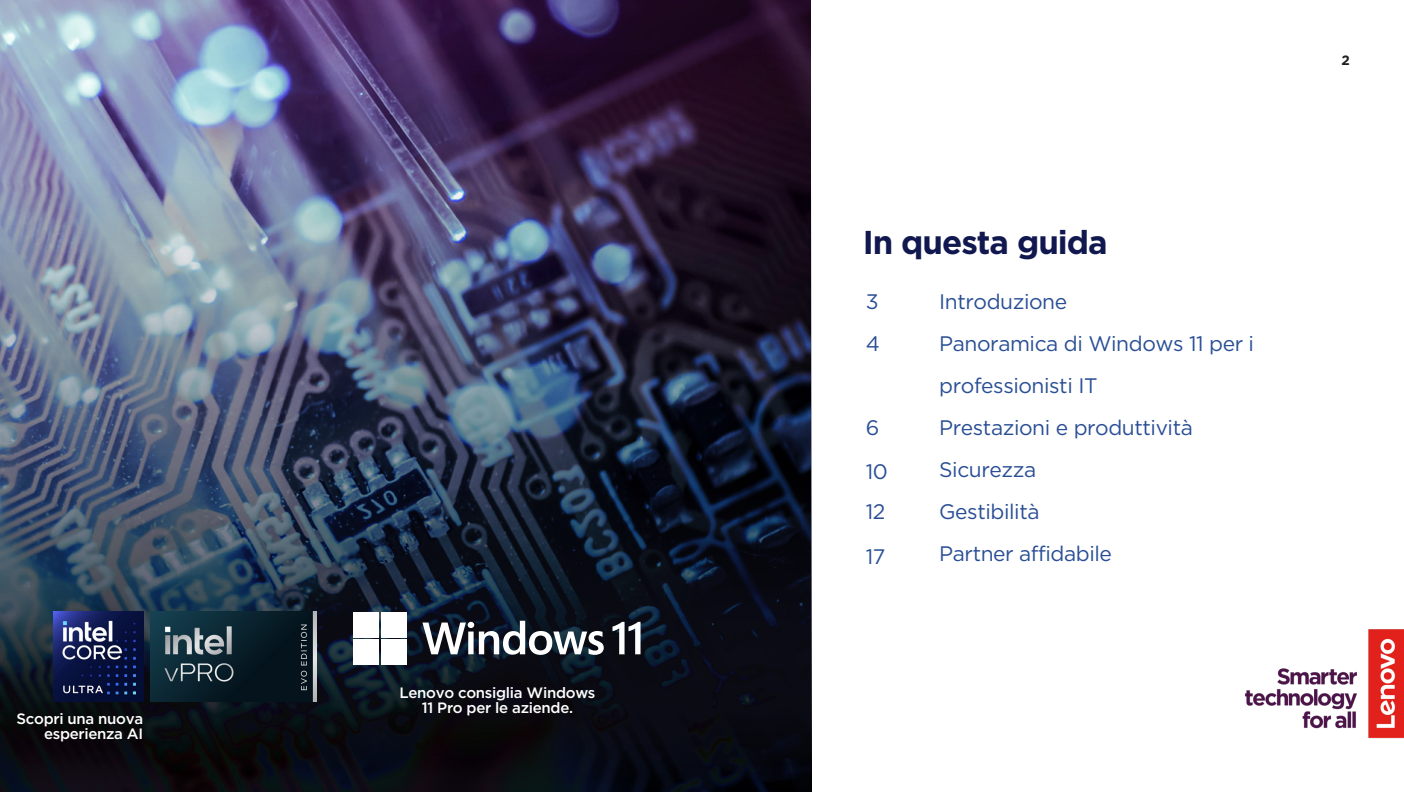
<style>
.page{position:relative;width:1404px;height:792px;background:#fff}
.page>*{position:absolute;margin:0;border:0;box-sizing:border-box;transform-origin:0 0}
.t1{font:700 33px "Gotham";letter-spacing:-.03em;color:#11184f}
.t2{font:21px/42px "Gotham";letter-spacing:-.02em;color:#294e95}
.t3{font:500 15px/15px "Gotham";letter-spacing:-.02em;color:#fff;text-align:right}
.t4{font:700 13.5px "Gotham";color:#231f20}
</style>
<div class="page">
<img style="left:0;top:0;width:811px;height:54px">
<img style="left:0;top:54px;width:812px;height:342px">
<svg style="left:0;top:396px;width:812px;height:396px;background:#1c2636"></svg>
<img style="left:54px;top:612px;width:90px;height:90px">
<div style="left:354px;top:612px;width:25px;height:25px;background:#fff"></div>
<div style="left:381px;top:612px;width:26px;height:25px;background:#fff"></div>
<div style="left:354px;top:639px;width:25px;height:26px;background:#fff"></div>
<div style="left:381px;top:639px;width:26px;height:26px;background:#fff"></div>
<svg style="left:422px;top:620px;width:182px;height:35px"></svg>
<svg style="left:612px;top:622px;width:29px;height:32px"></svg>
<img style="left:151px;top:612px;width:166px;height:89px">
<img style="left:1245px;top:629px;width:159px;height:110px">
<p class="t3" style="left:17px;top:711px;width:128px">Scopri una nuova esperienza AI</p>
<p class="t3" style="left:399px;top:684px;width:198px;text-align:center">Lenovo consiglia Windows<br>11 Pro per le aziende.</p>
<p class="t1" style="left:863px;top:220px;width:247px">In questa guida</p>
<p class="t2" style="left:866px;top:280px;width:14px">3</p>
<p class="t2" style="left:866px;top:322px;width:16px">4</p>
<p class="t2" style="left:866px;top:406px;width:15px">6</p>
<p class="t2" style="left:866px;top:450px;width:24px">10</p>
<p class="t2" style="left:866px;top:490px;width:21px">12</p>
<p class="t2" style="left:866px;top:535px;width:21px">17</p>
<p class="t2" style="left:939px;top:280px;width:316px">Introduzione<br>Panoramica di Windows 11 per i professionisti IT<br>Prestazioni e produttività<br>Sicurezza<br>Gestibilità<br>Partner affidabile</p>
<p class="t4" style="left:1342px;top:52px;width:10px">2</p>
</div>
